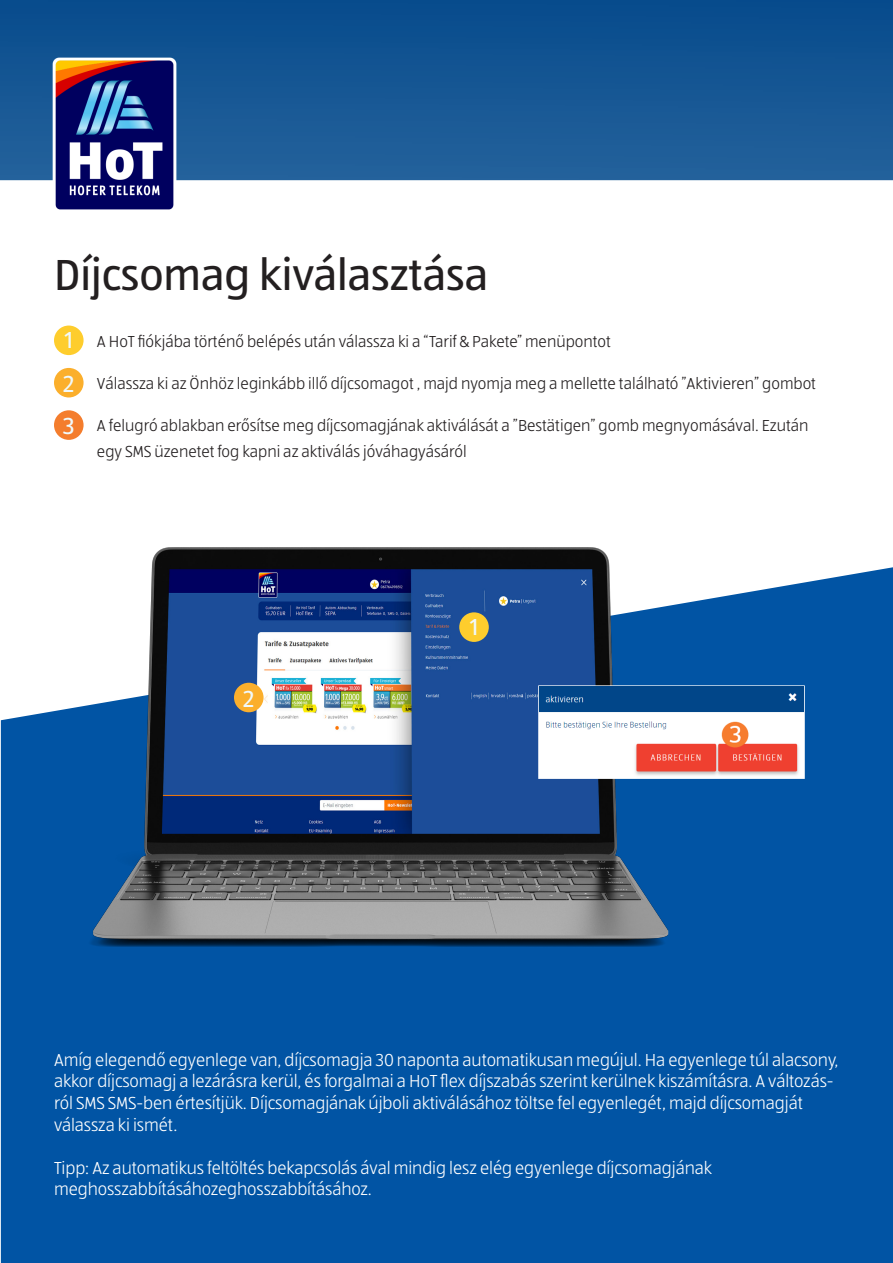
<style>
.page{position:relative;width:893px;height:1263px;background:#fff}
.page>*{position:absolute;margin:0;border:0;box-sizing:border-box;transform-origin:0 0}
.t1{font:45px "ALDISUEDOT";color:#231f20}
.t2{font:24px "ALDISUEDOT";color:#f0f9fb}
.t3{font:300 18px/21.6px "ALDISUEDOT";letter-spacing:-.005em;color:#fff}
.t4{font:300 16.5px "ALDISUEDOT";color:#231f20}
</style>
<div class="page">
<div style="left:1px;top:567px;width:892px;height:696px;background:#0154a4"></div>
<div style="left:54px;top:326px;width:30px;height:29px;background:#fecd2d;border-radius:50%"></div>
<div style="left:54px;top:368px;width:30px;height:29px;background:#fbaf2c;border-radius:50%"></div>
<div style="left:54px;top:410px;width:30px;height:30px;background:#f47d2d;border-radius:50%"></div>
<img style="left:0;top:547px;width:848px;height:476px">
<svg style="left:538px;top:685px;width:267px;height:94px"></svg>
<img style="left:540px;top:687px;width:263px;height:90px">
<img style="left:0;top:0;width:893px;height:210px">
<div style="left:459px;top:612px;width:30px;height:30px;background:#fecd2d;border-radius:50%"></div>
<div style="left:234px;top:683px;width:30px;height:29px;background:#fbaf2c;border-radius:50%"></div>
<p class="t1" style="left:54px;top:246px;width:436px">Díjcsomag kiválasztása</p>
<p class="t2" style="left:65px;top:324px;width:9px">1</p>
<p class="t2" style="left:63px;top:368px;width:12px">2</p>
<p class="t2" style="left:63px;top:411px;width:13px">3</p>
<p class="t4" style="left:97px;top:331px;width:515px">A HoT fiókjába történő belépés után válassza ki a “Tarif &amp; Pakete” menüpontot</p>
<p class="t4" style="left:97px;top:373px;width:721px">Válassza ki az Önhöz leginkább illő díjcsomagot , majd nyomja meg a mellette található ”Aktivieren” gombot</p>
<p class="t4" style="left:97px;top:415px;width:713px">A felugró ablakban erősítse meg díjcsomagjának aktiválását a ”Bestätigen” gomb megnyomásával. Ezután</p>
<p class="t4" style="left:97px;top:441px;width:371px">egy SMS üzenetet fog kapni az aktiválás jóváhagyásáról</p>
<p class="t2" style="left:243px;top:683px;width:12px">2</p>
<p class="t2" style="left:470px;top:611px;width:9px">1</p>
<p class="t3" style="left:54px;top:1048px;width:786px">Amíg elegendő egyenlege van, díjcsomagja 30 naponta automatikusan megújul. Ha egyenlege túl alacsony, akkor díjcsomagj a lezárásra kerül, és forgalmai a HoT flex díjszabás szerint kerülnek kiszámításra. A változás&shy;ról SMS SMS-ben értesítjük. Díjcsomagjának újboli aktiválásához töltse fel egyenlegét, majd díjcsomagját válassza ki ismét.</p>
<p class="t3" style="left:54px;top:1156px;width:659px">Tipp: Az automatikus feltöltés bekapcsolás ával mindig lesz elég egyenlege díjcsomagjának</p>
<p class="t3" style="left:54px;top:1178px;width:319px">meghosszabbításáhozeghosszabbításához.</p>
</div>
